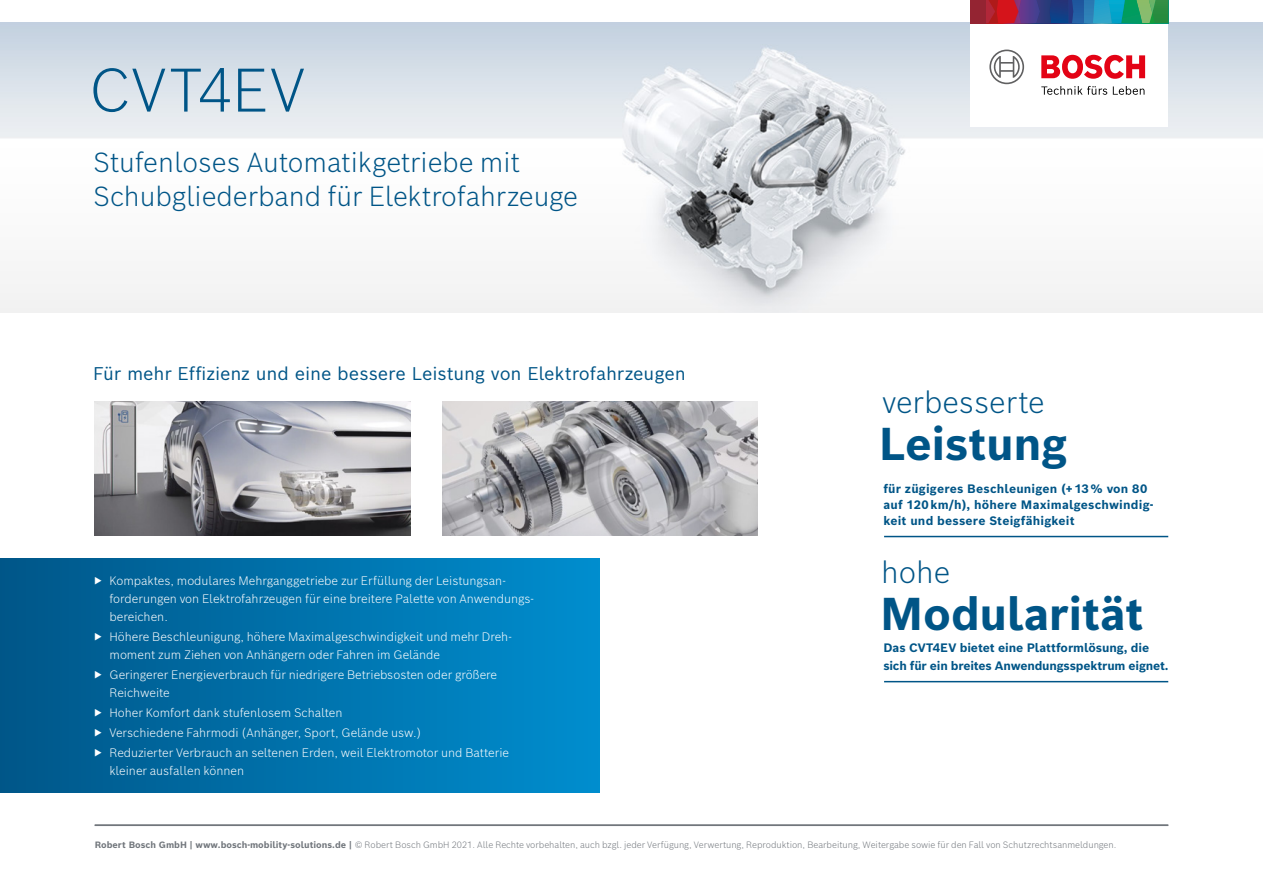
<style>
.page{position:relative;width:1263px;height:893px;background:#fff}
.page>*{position:absolute;margin:0;border:0;box-sizing:border-box;transform-origin:0 0}
.t1{font:300 60px "Bosch Sans";letter-spacing:-.005em;color:#005587}
.t2{font:700 45px "Bosch Sans";letter-spacing:-.005em;color:#005587}
.t3{font:300 30px "Bosch Sans";color:#005587}
.t4{font:300 27px/34.5px "Bosch Sans";color:#005587}
.t5{font:18px "Bosch Sans";letter-spacing:-.005em;color:#005587}
.t6{font:300 12px/17.9px "Bosch Sans";color:#fff}
.t7{font:700 12px/15.8px "Bosch Sans";letter-spacing:.01em;color:#005587}
.t8{font:700 12px/17.9px "Bosch Sans";letter-spacing:-.01em;color:#005587}
.t9{font:300 9px "Bosch Sans";color:#71767c}
.s1{font-weight:700}
</style>
<div class="page">
<img style="left:95px;top:402px;width:315px;height:134px">
<img style="left:442px;top:402px;width:316px;height:134px">
<img style="left:0;top:23px;width:1263px;height:290px">
<div style="left:0;top:558px;width:600px;height:235px;background:linear-gradient(to right,#005688,#008ece)"></div>
<hr style="left:95px;top:824px;width:1073px;height:2px;background:#71767c">
<hr style="left:884px;top:536px;width:284px;height:1px;background:#005587">
<hr style="left:884px;top:681px;width:284px;height:1px;background:#005587">
<div style="left:970px;top:0;width:198px;height:127px;background:#fff"></div>
<svg style="left:986px;top:0;width:182px;height:23px;background:#476478"></svg>
<div style="left:970px;top:0;width:16px;height:23px;background:#942432"></div>
<svg style="left:1041px;top:86px;width:66px;height:9px"></svg>
<svg style="left:1113px;top:86px;width:31px;height:9px"></svg>
<svg style="left:1041px;top:55px;width:104px;height:24px"></svg>
<svg style="left:989px;top:50px;width:35px;height:34px"></svg>
<svg style="left:95px;top:577px;width:7px;height:7px"></svg>
<svg style="left:95px;top:632px;width:7px;height:8px"></svg>
<svg style="left:95px;top:670px;width:7px;height:8px"></svg>
<svg style="left:95px;top:708px;width:7px;height:8px"></svg>
<svg style="left:95px;top:728px;width:7px;height:8px"></svg>
<svg style="left:95px;top:749px;width:7px;height:7px"></svg>
<h1 class="t1" style="left:89px;top:50px;width:218px">CVT4EV</h1>
<h3 class="t4" style="left:93px;top:144px;width:486px">Stufenloses Automatikgetriebe mit<br>Schubgliederband für Elektrofahrzeuge</h3>
<h3 class="t5" style="left:93px;top:361px;width:594px">Für mehr Effizienz und eine bessere Leistung von Elektrofahrzeugen</h3>
<p class="t6" style="left:109px;top:571px;width:426px">Kompaktes, modulares Mehrganggetriebe zur Erfüllung der Leistungsan&shy;forderungen von Elektrofahrzeugen für eine breitere Palette von Anwendungs&shy;bereichen.</p>
<p class="t6" style="left:109px;top:627px;width:404px">Höhere Beschleunigung, höhere Maximalgeschwindigkeit und mehr Dreh&shy;moment zum Ziehen von Anhängern oder Fahren im Gelände</p>
<p class="t6" style="left:109px;top:665px;width:389px">Geringerer Energieverbrauch für niedrigere Betriebsosten oder größere<br>Reichweite</p>
<p class="t6" style="left:109px;top:702px;width:401px;line-height:20.1px">Hoher Komfort dank stufenlosem Schalten<br>Verschiedene Fahrmodi (Anhänger, Sport, Gelände usw.)<br>Reduzierter Verbrauch an seltenen Erden, weil Elektromotor und Batterie</p>
<p class="t6" style="left:109px;top:761px;width:136px">kleiner ausfallen können</p>
<h3 class="t3" style="left:882px;top:382px;width:164px">verbesserte</h3>
<h2 class="t2" style="left:879px;top:413px;width:190px">Leistung</h2>
<p class="t7" style="left:883px;top:481px;width:272px">für zügigeres Beschleunigen (+ 13 % von 80 auf 120 km/h), höhere Maximalgeschwindig&shy;keit und bessere Steigfähigkeit</p>
<h3 class="t3" style="left:881px;top:552px;width:71px">hohe</h3>
<h2 class="t2" style="left:880px;top:583px;width:265px">Modularität</h2>
<p class="t8" style="left:883px;top:638px;width:287px">Das CVT4EV bietet eine Plattformlösung, die sich für ein breites Anwendungsspektrum eignet.</p>
<p class="t9" style="left:95px;top:839px;width:1023px"><span class="s1">Robert Bosch GmbH | www.bosch-mobility-solutions.de |</span> © Robert Bosch GmbH 2021. Alle Rechte vorbehalten, auch bzgl. jeder Verfügung, Verwertung, Reproduktion, Bearbeitung, Weitergabe sowie für den Fall von Schutzrechtsanmeldungen.</p>
</div>
